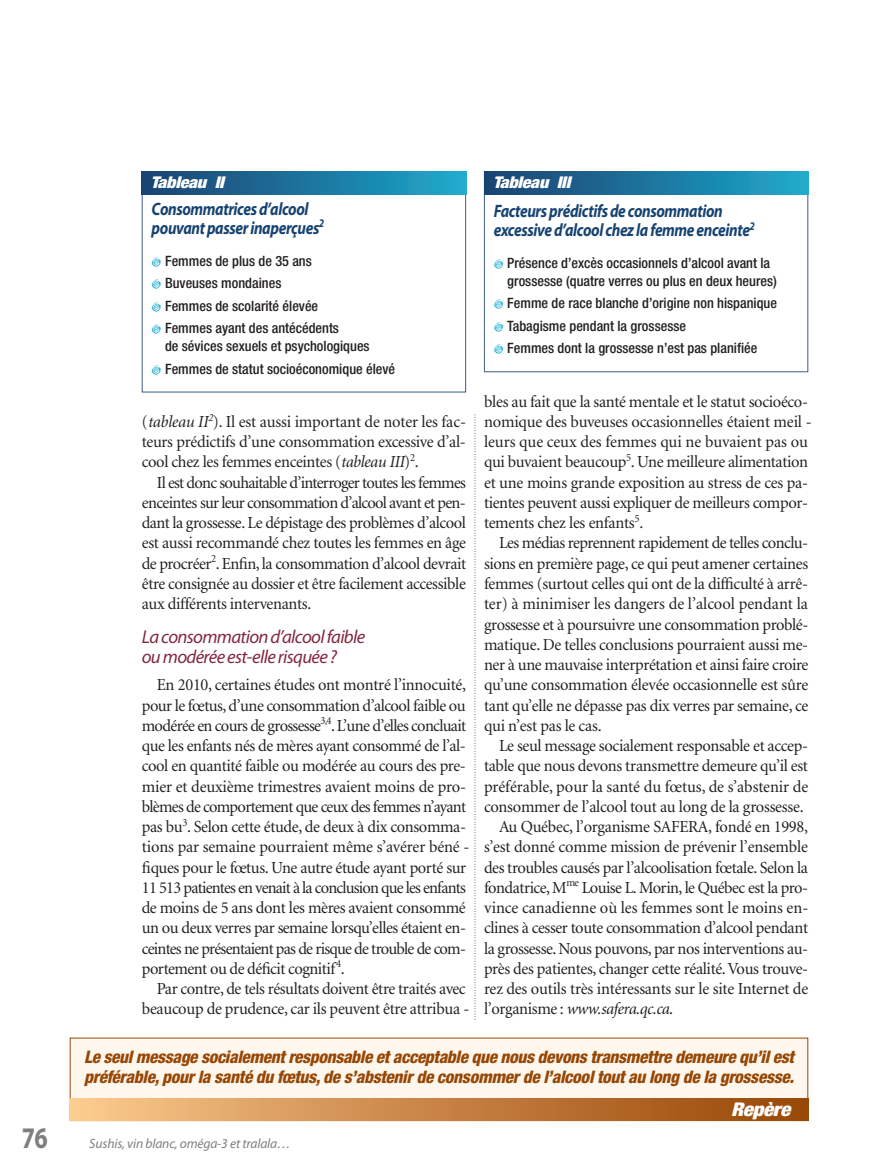
<style>
.page{position:relative;width:878px;height:1175px;background:#fff}
.page>*{position:absolute;margin:0;border:0;box-sizing:border-box;transform-origin:0 0}
.t1{font:700 30px "Myriad Pro";color:#7d7f81;scale:.8 1}
.t2{font:italic 900 condensed 18.9px "Helvetica Neue";letter-spacing:-.015em;color:#fff;scale:1.11 1}
.t3{font:italic 18.75px/20.2px "Myriad Pro";letter-spacing:-.035em;color:#82293f}
.t4{font:italic 700 18px/19.5px "Myriad Pro";letter-spacing:-.025em;color:#174371;scale:.85 1}
.t5{font:italic 800 condensed 17.25px/20.2px "Helvetica Neue";letter-spacing:-.02em;color:#974705}
.t6{font:16.8px/20.2px "Minion";letter-spacing:-.02em;color:#231f20;text-align:justify}
.t7{font:16.8px "Minion";color:#231f20}
.t8{font:italic 16.8px "Minion";letter-spacing:-.02em;color:#231f20}
.t9{font:italic 900 condensed 16.2px "Helvetica Neue";letter-spacing:-.015em;color:#fff;scale:1.11 1}
.t10{font:500 condensed 14.25px/22.5px "Helvetica Neue";color:#231f20}
.t11{font:italic 13.5px "Myriad Pro";letter-spacing:-.01em;color:#7d7f81}
.s1{font-style:italic}
.s2{font-style:normal}
</style>
<div class="page">
<svg style="left:474px;top:415px;width:1px;height:602px"></svg>
<div style="left:70px;top:1038px;width:737px;height:82px;background:#fef7ed"></div>
<div style="left:70px;top:1098px;width:738px;height:22px;background:linear-gradient(to right,#fbc78c,#964403)"></div>
<div style="left:142px;top:172px;width:324px;height:220px;border:1px solid #405c88"></div>
<div style="left:142px;top:172px;width:324px;height:22px;background:linear-gradient(to right,#1b4170,#1ea9cb)"></div>
<div style="left:484px;top:172px;width:324px;height:200px;border:1px solid #405c88"></div>
<div style="left:484px;top:172px;width:324px;height:22px;background:linear-gradient(to right,#1b4170,#1ea9cb)"></div>
<h1 class="t1" style="left:22px;top:1126px;width:34px">76</h1>
<p class="t9" style="left:151px;top:177px;width:67px">Tableau II</p>
<p class="t4" style="left:151px;top:200px;width:205px">Consommatrices d’alcool pouvant passer inaperçues<sup>2</sup></p>
<p class="t10" style="left:165px;top:251px;width:175px">Femmes de plus de 35 ans<br>Buveuses mondaines<br>Femmes de scolarité élevée<br>Femmes ayant des antécédents</p>
<p class="t10" style="left:165px;top:336px;width:231px">de sévices sexuels et psychologiques<br>Femmes de statut socioéconomique élevé</p>
<p class="t6" style="left:142px;top:413px;width:326px">(<span class="s1">tableau II</span><sup>2</sup>). Il est aussi important de noter les fac&shy;teurs prédictifs d’une consommation excessive d’al&shy;cool chez les femmes enceintes (<span class="s1">tableau III</span>)<sup>2</sup>.</p>
<p class="t6" style="left:142px;top:473px;width:326px;text-indent:15px">Il est donc souhaitable d’interroger toutes les femmes enceintes sur leur consommation d’alcool avant et pen&shy;dant la grossesse. Le dépistage des problèmes d’alcool est aussi recommandé chez toutes les femmes en âge de procréer<sup>2</sup>. Enfin, la consommation d’alcool devrait être consignée au dossier et être facilement accessible aux différents intervenants.</p>
<p class="t3" style="left:142px;top:628px;width:225px">La consommation d’alcool faible ou modérée est-elle risquée ?</p>
<p class="t6" style="left:142px;top:676px;width:329px;text-align:left;text-indent:15px">En 2010, certaines études ont montré l’innocuité, pour le fœtus, d’une consommation d’alcool faible ou modérée en cours de grossesse<sup>3,4</sup>. L’une d’elles concluait que les enfants nés de mères ayant consommé de l’al&shy;cool en quantité faible ou modérée au cours des pre&shy;mier et deuxième trimestres avaient moins de pro&shy;blèmes de comportement que ceux des femmes n’ayant pas bu<sup>3</sup>. Selon cette étude, de deux à dix consomma&shy;tions par semaine pourraient même s’avérer béné - fi ques pour le fœtus. Une autre étude ayant porté sur 11 513 patientes en venait à la conclusion que les enfants de moins de 5 ans dont les mères avaient consommé un ou deux verres par semaine lorsqu’elles étaient en&shy;ceintes ne présentaient pas de risque de trouble de com&shy;portement ou de déficit cognitif<sup>4</sup>.</p>
<p class="t6" style="left:142px;top:980px;width:329px;text-align:right">Par contre, de tels résultats doivent être traités avec beaucoup de prudence, car ils peuvent être attri bua -</p>
<p class="t9" style="left:493px;top:177px;width:71px">Tableau III</p>
<p class="t4" style="left:493px;top:202px;width:309px">Facteurs prédictifs de consommation excessive d’alcool chez la femme enceinte<sup>2</sup></p>
<p class="t10" style="left:507px;top:255px;width:271px;line-height:18px">Présence d’excès occasionnels d’alcool avant la grossesse (quatre verres ou plus en deux heures)</p>
<p class="t10" style="left:507px;top:293px;width:271px">Femme de race blanche d’origine non hispanique<br>Tabagisme pendant la grossesse<br>Femmes dont la grossesse n’est pas planifiée</p>
<p class="t6" style="left:484px;top:392px;width:329px;text-align:left">bles au fait que la santé mentale et le statut socioéco&shy;nomique des buveuses occasionnelles étaient meil - leurs que ceux des femmes qui ne buvaient pas ou qui buvaient beaucoup<sup>5</sup>. Une meilleure alimentation et une moins grande exposition au stress de ces pa&shy;tientes peuvent aussi expliquer de meilleurs compor&shy;tements chez les enfants<sup>5</sup>.</p>
<p class="t6" style="left:484px;top:534px;width:326px;text-indent:15px">Les médias reprennent rapidement de telles conclu&shy;sions en première page, ce qui peut amener certaines femmes (surtout celles qui ont de la difficulté à arrê&shy;ter) à minimiser les dangers de l’alcool pendant la grossesse et à poursuivre une consommation problé&shy;matique. De telles conclusions pourraient aussi me&shy;ner à une mauvaise interprétation et ainsi faire croire qu’une consommation élevée occasionnelle est sûre tant qu’elle ne dépasse pas dix verres par semaine, ce qui n’est pas le cas.</p>
<p class="t6" style="left:499px;top:737px;width:310px">Le seul message socialement responsable et accep-</p>
<p class="t6" style="left:484px;top:757px;width:325px">table que nous devons transmettre demeure qu’il est</p>
<p class="t6" style="left:484px;top:777px;width:326px">préférable, pour la santé du fœtus, de s’abstenir de</p>
<p class="t6" style="left:484px;top:797px;width:321px">consommer de l’alcool tout au long de la grossesse.</p>
<p class="t6" style="left:499px;top:818px;width:310px">Au Québec, l’organisme SAFERA, fondé en 1998,</p>
<p class="t6" style="left:484px;top:838px;width:325px">s’est donné comme mission de prévenir l’ensemble</p>
<p class="t6" style="left:484px;top:858px;width:325px">des troubles causés par l’alcoolisation fœtale. Selon la</p>
<p class="t6" style="left:484px;top:878px;width:325px">fondatrice, M<sup>me</sup> Louise L. Morin, le Québec est la pro-</p>
<p class="t7" style="left:484px;top:901px;width:326px">vince canadienne où les femmes sont le moins en-</p>
<p class="t6" style="left:484px;top:919px;width:325px">clines à cesser toute consommation d’alcool pendant</p>
<p class="t6" style="left:484px;top:939px;width:325px">la grossesse. Nous pouvons, par nos interventions au-</p>
<p class="t6" style="left:484px;top:959px;width:326px">près des patientes, changer cette réalité. Vous trouve-</p>
<p class="t6" style="left:484px;top:980px;width:326px">rez des outils très intéressants sur le site Internet de</p>
<p class="t8" style="left:484px;top:1002px;width:190px"><span class="s2">l’organisme :</span> www.safera.qc.ca<span class="s2">.</span></p>
<p class="t5" style="left:84px;top:1048px;width:711px">Le seul message socialement responsable et acceptable que nous devons transmettre demeure qu’il est préférable, pour la santé du fœtus, de s’abstenir de consommer de l’alcool tout au long de la grossesse.</p>
<p class="t2" style="left:731px;top:1102px;width:55px">Repère</p>
<p class="t11" style="left:89px;top:1138px;width:203px">Sushis, vin blanc, oméga-3 et tralala…</p>
</div>
